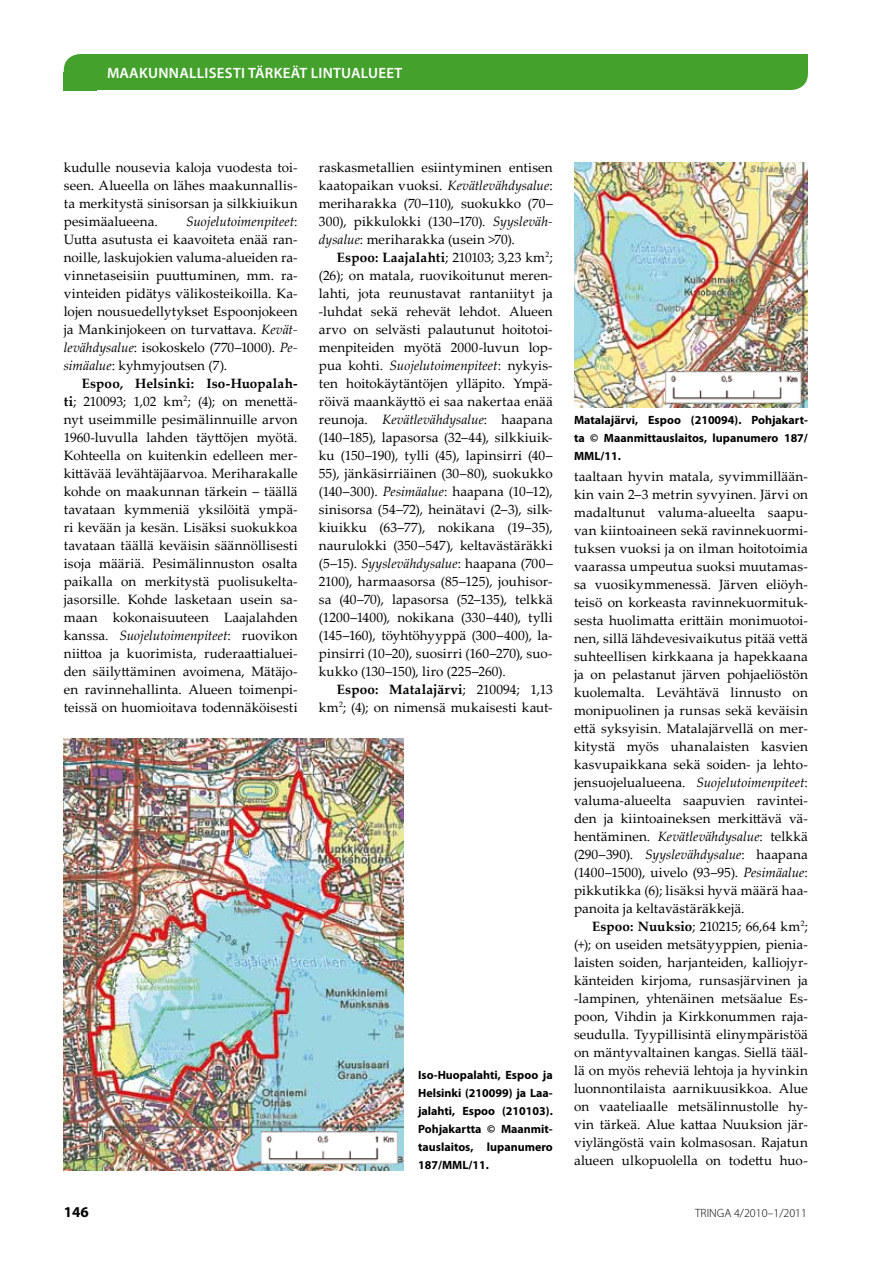
<style>
.page{position:relative;width:893px;height:1263px;background:#fff}
.page>*{position:absolute;margin:0;border:0;box-sizing:border-box;transform-origin:0 0}
.t1{font:600 15px "Myriad Pro";letter-spacing:.02em;color:#fff}
.t2{font:700 15px "Myriad Pro";color:#000}
.t3{font:13.5px/18px "Palatino Linotype";letter-spacing:.01em;color:#000;text-align:justify}
.t4{font:700 12px/18px "Myriad Pro";color:#000;text-align:justify}
.t5{font:300 12px "Myriad Pro";color:#000}
.s1{font-style:italic}
.s2{font-weight:700}
</style>
<div class="page">
<div style="left:64px;top:54px;width:744px;height:36px;background:#44a12b;border-radius:16px"></div>
<div style="left:64px;top:72px;width:33px;height:18px;background:#44a12b"></div>
<div style="left:764px;top:54px;width:44px;height:18px;background:#44a12b"></div>
<img style="left:574px;top:162px;width:234px;height:246px">
<img style="left:665px;top:372px;width:136px;height:31px">
<img style="left:64px;top:738px;width:340px;height:432px">
<img style="left:262px;top:1131px;width:136px;height:33px">
<p class="t1" style="left:107px;top:63px;width:297px">MAAKUNNALLISESTI TÄRKEÄT LINTUALUEET</p>
<p class="t3" style="left:64px;top:158px;width:235px">kudulle nousevia kaloja vuodesta toi&shy;seen. Alueella on lähes maakunnallis&shy;ta merkitystä sinisorsan ja silkkiuikun pesimäalueena.</p>
<p class="t3" style="left:64px;top:212px;width:235px;text-indent:122px"><span class="s1">Suojelutoimenpiteet</span>:<br>Uutta asutusta ei kaavoiteta enää ran&shy;noille, laskujokien valuma-alueiden ra&shy;vinnetaseisiin puuttuminen, mm. ra&shy;vinteiden pidätys välikosteikoilla. Ka&shy;lojen nousuedellytykset Espoonjokeen ja Mankinjokeen on turvattava. <span class="s1">Kevät&shy;levähdysalue</span>: isokoskelo (770–1000). <span class="s1">Pe&shy;simäalue</span>: kyhmyjoutsen (7).</p>
<p class="t3" style="left:64px;top:374px;width:235px;text-indent:18px"><span class="s2">Espoo, Helsinki: Iso-Huopalah&shy;ti</span>; 210093; 1,02 km<sup>2</sup>; (4); on menettä&shy;nyt useimmille pesimälinnuille arvon 1960-luvulla lahden täyttöjen myötä.<br>Kohteella on kuitenkin edelleen mer&shy;kittävää levähtäjäarvoa. Meriharakalle kohde on maakunnan tärkein – täällä tavataan kymmeniä yksilöitä ympä&shy;ri kevään ja kesän. Lisäksi suokukkoa tavataan täällä keväisin säännöllisesti isoja määriä. Pesimälinnuston osalta paikalla on merkitystä puolisukelta&shy;jasorsille. Kohde lasketaan usein sa&shy;maan kokonaisuuteen Laajalahden kanssa. <span class="s1">Suojelutoimenpiteet</span>: ruovikon niittoa ja kuorimista, ruderaattialuei&shy;den säilyttäminen avoimena, Mätäjo&shy;en ravinnehallinta. Alueen toimenpi&shy;teissä on huomioitava todennäköisesti</p>
<p class="t3" style="left:319px;top:158px;width:235px">raskasmetallien esiintyminen entisen kaatopaikan vuoksi. <span class="s1">Kevätlevähdysalue</span>: meriharakka (70–110), suokukko (70– 300), pikkulokki (130–170). <span class="s1">Syysleväh&shy;dysalue</span>: meriharakka (usein &gt;70).</p>
<p class="t3" style="left:319px;top:248px;width:235px;text-indent:18px"><span class="s2">Espoo: Laajalahti</span>; 210103; 3,23 km<sup>2</sup>; (26); on matala, ruovikoitunut meren&shy;lahti, jota reunustavat rantaniityt ja -luhdat sekä rehevät lehdot. Alueen arvo on selvästi palautunut hoitotoi&shy;menpiteiden myötä 2000-luvun lop&shy;pua kohti. <span class="s1">Suojelutoimenpiteet</span>: nykyis&shy;ten hoitokäytäntöjen ylläpito. Ympä&shy;röivä maankäyttö ei saa nakertaa enää reunoja. <span class="s1">Kevätlevähdysalue</span>: haapana (140–185), lapasorsa (32–44), silkkiuik&shy;ku (150–190), tylli (45), lapinsirri (40– 55), jänkäsirriäinen (30–80), suokukko (140–300). <span class="s1">Pesimäalue</span>: haapana (10–12), sinisorsa (54–72), heinätavi (2–3), silk&shy;kiuikku (63–77), nokikana (19–35), naurulokki (350–547), keltavästäräkki (5–15). <span class="s1">Syyslevähdysalue</span>: haapana (700– 2100), harmaasorsa (85–125), jouhisor&shy;sa (40–70), lapasorsa (52–135), telkkä (1200–1400), nokikana (330–440), tylli (145–160), töyhtöhyyppä (300–400), la&shy;pinsirri (10–20), suosirri (160–270), suo&shy;kukko (130–150), liro (225–260).</p>
<p class="t3" style="left:319px;top:680px;width:235px;text-align:right"><span class="s2">Espoo: Matalajärvi</span>; 210094; 1,13 km<sup>2</sup>; (4); on nimensä mukaisesti kaut-</p>
<p class="t4" style="left:418px;top:1065px;width:136px">Iso-Huopalahti, Espoo ja Helsinki (210099) ja Laa&shy;jalahti, Espoo (210103).<br>Pohjakartta © Maanmit&shy;tauslaitos, lupanumero 187/MML/11.</p>
<p class="t4" style="left:574px;top:411px;width:235px">Matalajärvi, Espoo (210094). Pohjakart&shy;ta © Maanmittauslaitos, lupanumero 187/ MML/11.</p>
<p class="t3" style="left:574px;top:467px;width:235px">taaltaan hyvin matala, syvimmillään&shy;kin vain 2–3 metrin syvyinen. Järvi on madaltunut valuma-alueelta saapu&shy;van kiintoaineen sekä ravinnekuormi&shy;tuksen vuoksi ja on ilman hoitotoimia vaarassa umpeutua suoksi muutamas&shy;sa vuosikymmenessä. Järven eliöyh&shy;teisö on korkeasta ravinnekuormituk&shy;sesta huolimatta erittäin monimuotoi&shy;nen, sillä lähdevesivaikutus pitää vettä suhteellisen kirkkaana ja hapekkaana ja on pelastanut järven pohjaeliöstön kuolemalta. Levähtävä linnusto on monipuolinen ja runsas sekä keväisin että syksyisin. Matalajärvellä on mer&shy;kitystä myös uhanalaisten kasvien kasvupaikkana sekä soiden- ja lehto&shy;jensuojelualueena. <span class="s1">Suojelutoimenpiteet</span>: valuma-alueelta saapuvien ravintei&shy;den ja kiintoaineksen merkittävä vä&shy;hentäminen. <span class="s1">Kevätlevähdysalue</span>: telkkä (290–390). <span class="s1">Syyslevähdysalue</span>: haapana (1400–1500), uivelo (93–95). <span class="s1">Pesimäalue</span>: pikkutikka (6); lisäksi hyvä määrä haa&shy;panoita ja keltavästäräkkejä.</p>
<p class="t3" style="left:574px;top:916px;width:235px;text-indent:18px"><span class="s2">Espoo: Nuuksio</span>; 210215; 66,64 km<sup>2</sup>; (+); on useiden metsätyyppien, pienia&shy;laisten soiden, harjanteiden, kalliojyr&shy;känteiden kirjoma, runsasjärvinen ja -lampinen, yhtenäinen metsäalue Es&shy;poon, Vihdin ja Kirkkonummen raja&shy;seudulla. Tyypillisintä elinympäristöä on mäntyvaltainen kangas. Siellä tääl&shy;lä on myös reheviä lehtoja ja hyvinkin luonnontilaista aarnikuusikkoa. Alue on vaateliaalle metsälinnustolle hy&shy;vin tärkeä. Alue kattaa Nuuksion jär&shy;viylängöstä vain kolmasosan. Rajatun alueen ulkopuolella on todettu huo-</p>
<p class="t2" style="left:64px;top:1202px;width:26px">146</p>
<p class="t5" style="left:695px;top:1206px;width:113px">TRINGA 4/2010–1/2011</p>
</div>
